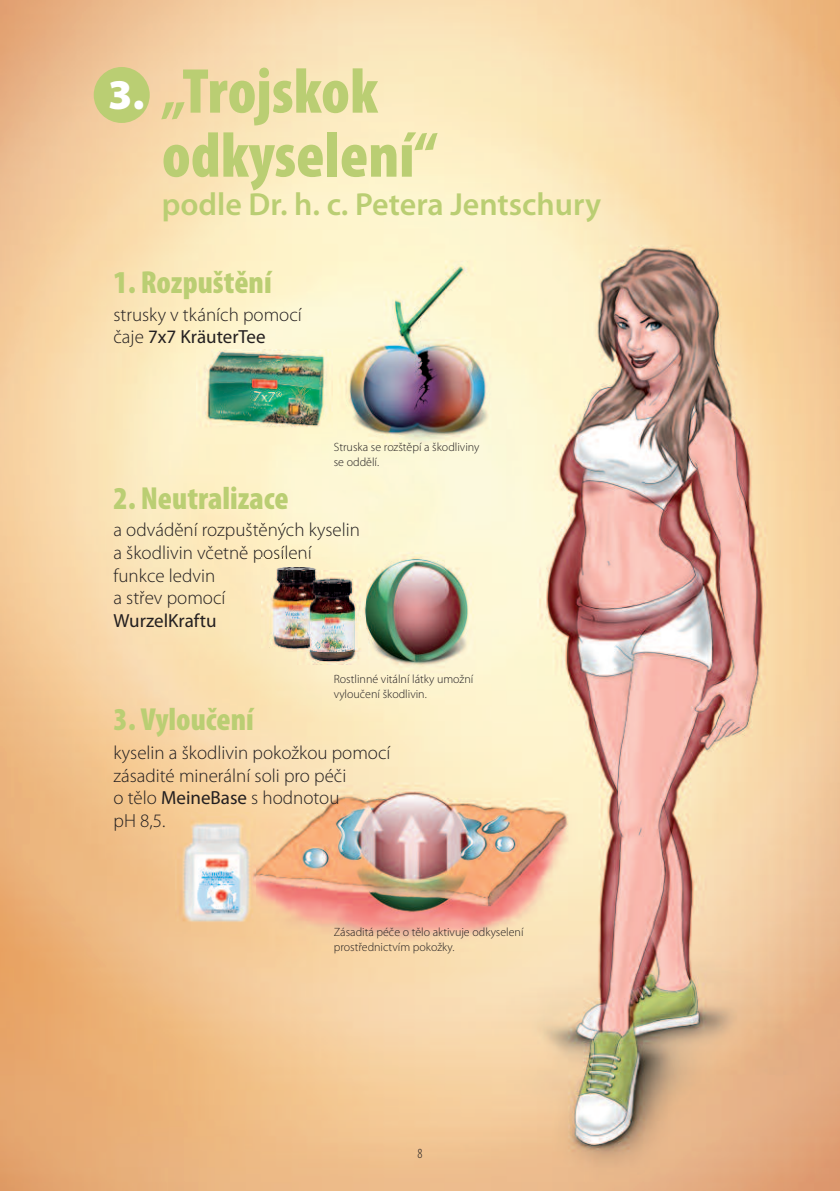
<style>
.page{position:relative;width:840px;height:1191px;background:#fff}
.page>*{position:absolute;margin:0;border:0;box-sizing:border-box;transform-origin:0 0}
.t1{font:900 condensed 64px/64px "Myriad Pro";color:#bace73}
.t2{font:900 condensed 32px "Myriad Pro";color:#bace73}
.t3{font:600 32px "Myriad Pro";color:#bace73}
.t4{font:300 19px/22.8px "Myriad Pro";color:#231f20}
.t5{font:19px "Myriad Pro";color:#231f20}
.t6{font:300 condensed 14px "Myriad Pro";color:#231f20}
.t7{font:300 12px/14.4px "Myriad Pro";color:#231f20}
.s1{font-stretch:normal;font-size:42.4px;color:#fff}
.s2{font-weight:400}
</style>
<div class="page">
<img style="left:0;top:0;width:839px;height:1191px">
<div style="left:94px;top:67px;width:56px;height:56px;background:#bace73;border-radius:50%"></div>
<img style="left:196px;top:349px;width:136px;height:84px">
<img style="left:175px;top:812px;width:80px;height:121px">
<img style="left:261px;top:558px;width:68px;height:13px">
<img style="left:261px;top:571px;width:36px;height:80px">
<img style="left:297px;top:571px;width:68px;height:93px">
<h1 class="t1" style="left:162px;top:65px;width:276px;text-indent:-54px"><span class="s1">3.</span> „Trojskok odkyselení“</h1>
<h2 class="t3" style="left:162px;top:192px;width:441px">podle Dr. h. c. Petera Jentschury</h2>
<h2 class="t2" style="left:113px;top:271px;width:160px">1. Rozpuštění</h2>
<p class="t4" style="left:113px;top:304px;width:190px">strusky v tkáních pomocí čaje <span class="s2">7x7 KräuterTee</span></p>
<h2 class="t2" style="left:113px;top:487px;width:177px">2. Neutralizace</h2>
<p class="t7" style="left:333px;top:441px;width:147px">Struska se rozštěpí a škodliviny se oddělí.</p>
<p class="t4" style="left:113px;top:520px;width:248px">a odvádění rozpuštěných kyselin a škodlivin včetně posílení funkce ledvin<br>a střev pomocí</p>
<p class="t5" style="left:113px;top:614px;width:104px">WurzelKraftu</p>
<h2 class="t2" style="left:113px;top:707px;width:142px">3. Vyloučení</h2>
<p class="t7" style="left:333px;top:673px;width:141px">Rostlinné vitální látky umožní vyloučení škodlivin.</p>
<p class="t4" style="left:113px;top:742px;width:278px">kyselin a škodlivin pokožkou pomocí zásadité minerální soli pro péči<br>o tělo <span class="s2">MeineBase</span> s hodnotou<br>pH 8,5.</p>
<p class="t7" style="left:333px;top:926px;width:191px">Zásaditá péče o tělo aktivuje odkyselení prostřednictvím pokožky.</p>
<p class="t6" style="left:417px;top:1148px;width:7px">8</p>
</div>
